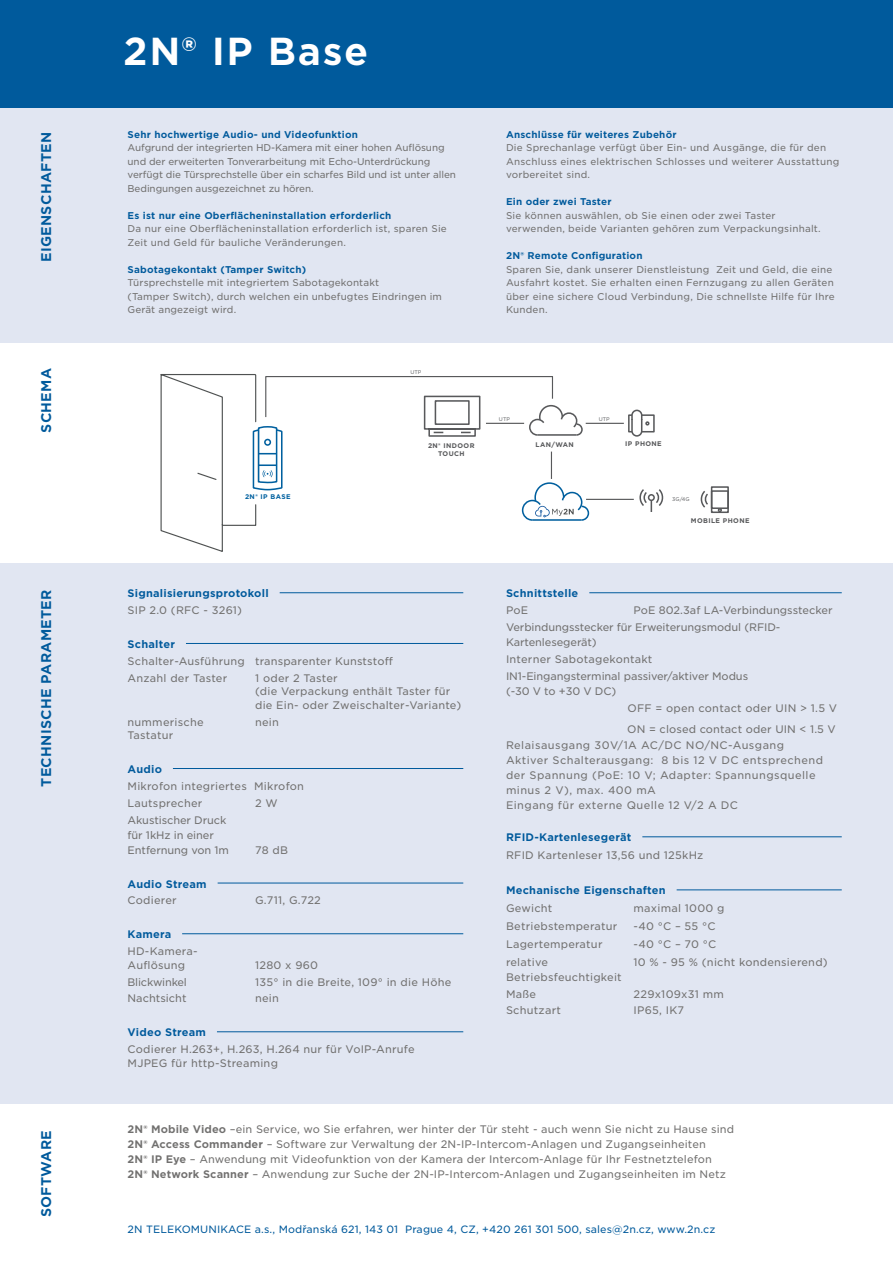
<style>
.page{position:relative;width:893px;height:1263px;background:#fff}
.page>*{position:absolute;margin:0;border:0;box-sizing:border-box;transform-origin:0 0}
.t1{font:700 37.5px "Gotham S Sm";letter-spacing:.04em;color:#fff}
.t2{font:700 13.5px "Gotham S Sm";letter-spacing:.02em;color:#005a9c}
.t3{font:10.5px/13.5px "Gotham S Sm";letter-spacing:.015em;color:#71706f}
.t4{font:10.5px/17px "Gotham S Sm";letter-spacing:-.01em;color:#71706f}
.t5{font:10.5px/15px "Gotham S Sm";letter-spacing:.04em;color:#71706f}
.t6{font:700 10.5px "Gotham S Sm";letter-spacing:.02em;color:#005a9c}
.t7{font:10.5px "Gotham S Sm";letter-spacing:-.02em;color:#71706f}
.t8{font:10.2px "Gotham S Sm";letter-spacing:.01em;color:#005a9c}
.t9{font:9.45px/13.5px "Gotham S Sm";letter-spacing:.02em;color:#71706f}
.t10{font:9.45px/13.5px "Gotham S Sm";letter-spacing:-.01em;color:#71706f}
.t11{font:700 9.45px "Gotham S Sm";letter-spacing:.02em;color:#005a9c}
.t12{font:700 6.75px "Gotham";letter-spacing:.06em;color:#58595b}
.t13{font:700 6.75px "Gotham";letter-spacing:.06em;color:#0061a0}
.t14{font:5.1px "Gotham S Sm";color:#67696b}
.t15{font:5.1px "Gotham S Sm";color:#68696b}
.s1{font-weight:700}
</style>
<div class="page">
<div style="left:0;top:104px;width:893px;height:239px;background:#e1e6f2"></div>
<div style="left:0;top:563px;width:893px;height:541px;background:#e1e6f2"></div>
<hr style="left:280px;top:592px;width:183px;height:1px;background:#005a9c">
<hr style="left:186px;top:643px;width:277px;height:1px;background:#005a9c">
<hr style="left:173px;top:768px;width:290px;height:1px;background:#005a9c">
<hr style="left:218px;top:883px;width:245px;height:1px;background:#005a9c">
<hr style="left:182px;top:933px;width:281px;height:1px;background:#005a9c">
<hr style="left:217px;top:1031px;width:246px;height:1px;background:#005a9c">
<hr style="left:589px;top:592px;width:253px;height:1px;background:#005a9c">
<hr style="left:642px;top:836px;width:200px;height:1px;background:#005a9c">
<hr style="left:677px;top:889px;width:165px;height:1px;background:#005a9c">
<div style="left:0;top:0;width:893px;height:107px;background:#005a9c"></div>
<hr style="left:586px;top:423px;width:38px;height:1px;background:#58595b">
<div style="left:641px;top:414px;width:14px;height:18px;border:2px solid #58595b"></div>
<div style="left:628px;top:414px;width:5px;height:18px;border:2px solid #58595b"></div>
<svg style="left:630px;top:409px;width:19px;height:28px"></svg>
<hr style="left:586px;top:499px;width:48px;height:1px;background:#58595b">
<div style="left:711px;top:486px;width:18px;height:27px;border:2px solid #58595b"></div>
<svg style="left:718px;top:509px;width:4px;height:3px"></svg>
<div style="left:711px;top:490px;width:18px;height:19px;border:2px solid #58595b"></div>
<svg style="left:639px;top:489px;width:25px;height:23px"></svg>
<svg style="left:700px;top:491px;width:8px;height:17px"></svg>
<svg style="left:160px;top:374px;width:430px;height:178px"></svg>
<p class="t2" style="left:37px;top:262px;width:132px;rotate:-90deg">EIGENSCHAFTEN</p>
<p class="t2" style="left:37px;top:433px;width:66px;rotate:-90deg">SCHEMA</p>
<p class="t2" style="left:37px;top:787px;width:199px;rotate:-90deg">TECHNISCHE PARAMETER</p>
<p class="t2" style="left:37px;top:1217px;width:89px;rotate:-90deg">SOFTWARE</p>
<h1 class="t1" style="left:123px;top:26px;width:246px">2N® IP Base</h1>
<p class="t11" style="left:128px;top:128px;width:232px">Sehr hochwertige Audio- und Videofunktion</p>
<p class="t10" style="left:128px;top:141px;width:330px">Aufgrund der integrierten HD-Kamera mit einer hohen Auflösung und der erweiterten Tonverarbeitung mit Echo-Unterdrückung verfügt die Türsprechstelle über ein scharfes Bild und ist unter allen Bedingungen ausgezeichnet zu hören.</p>
<p class="t11" style="left:128px;top:209px;width:265px">Es ist nur eine Oberflächeninstallation erforderlich</p>
<p class="t9" style="left:128px;top:222px;width:321px">Da nur eine Oberflächeninstallation erforderlich ist, sparen Sie<br>Zeit und Geld für bauliche Veränderungen.</p>
<p class="t11" style="left:128px;top:263px;width:180px">Sabotagekontakt (Tamper Switch)</p>
<p class="t9" style="left:128px;top:276px;width:316px">Türsprechstelle mit integriertem Sabotagekontakt<br>(Tamper Switch), durch welchen ein unbefugtes Eindringen im<br>Gerät angezeigt wird.</p>
<p class="t14" style="left:410px;top:369px;width:13px">UTP</p>
<p class="t11" style="left:506px;top:128px;width:172px">Anschlüsse für weiteres Zubehör</p>
<p class="t9" style="left:506px;top:141px;width:335px">Die Sprechanlage verfügt über Ein- und Ausgänge, die für den<br>Anschluss eines elektrischen Schlosses und weiterer Ausstattung vorbereitet sind.</p>
<p class="t11" style="left:506px;top:195px;width:107px">Ein oder zwei Taster</p>
<p class="t9" style="left:506px;top:208px;width:316px">Sie können auswählen, ob Sie einen oder zwei Taster verwenden, beide Varianten gehören zum Verpackungsinhalt.</p>
<p class="t11" style="left:506px;top:249px;width:138px">2N® Remote Configuration</p>
<p class="t9" style="left:506px;top:262px;width:330px">Sparen Sie, dank unserer Dienstleistung Zeit und Geld, die eine Ausfahrt kostet. Sie erhalten einen Fernzugang zu allen Geräten über eine sichere Cloud Verbindung, Die schnellste Hilfe für Ihre Kunden.</p>
<p class="t14" style="left:499px;top:415px;width:13px">UTP</p>
<p class="t14" style="left:599px;top:415px;width:13px">UTP</p>
<p class="t13" style="left:245px;top:492px;width:47px">2N® IP BASE</p>
<p class="t12" style="left:428px;top:441px;width:48px">2N® INDOOR</p>
<p class="t12" style="left:535px;top:440px;width:40px">LAN/WAN</p>
<p class="t12" style="left:438px;top:449px;width:28px">TOUCH</p>
<p class="t12" style="left:625px;top:439px;width:38px">IP PHONE</p>
<p class="t15" style="left:672px;top:496px;width:19px">3G/4G</p>
<p class="t12" style="left:691px;top:516px;width:60px">MOBILE PHONE</p>
<p class="t6" style="left:128px;top:586px;width:143px">Signalisierungsprotokoll</p>
<p class="t3" style="left:128px;top:603px;width:116px">SIP 2.0 (RFC - 3261)</p>
<p class="t6" style="left:128px;top:637px;width:49px">Schalter</p>
<p class="t3" style="left:128px;top:652px;width:267px;line-height:17px">Schalter-Ausführung transparenter Kunststoff<br>Anzahl der Taster</p>
<p class="t3" style="left:255px;top:671px;width:208px">1 oder 2 Taster<br>(die Verpackung enthält Taster für die Ein- oder Zweischalter-Variante)</p>
<p class="t3" style="left:128px;top:715px;width:78px">nummerische<br>Tastatur</p>
<p class="t3" style="left:255px;top:715px;width:25px">nein</p>
<p class="t6" style="left:128px;top:762px;width:36px">Audio</p>
<p class="t3" style="left:128px;top:777px;width:178px;line-height:17px">Mikrofon integriertes Mikrofon<br>Lautsprecher</p>
<p class="t3" style="left:255px;top:796px;width:24px">2 W</p>
<p class="t4" style="left:128px;top:812px;width:103px;line-height:15px">Akustischer Druck für 1kHz in einer<br>Entfernung von 1m</p>
<p class="t3" style="left:255px;top:843px;width:35px">78 dB</p>
<p class="t6" style="left:128px;top:876px;width:81px">Audio Stream</p>
<p class="t3" style="left:128px;top:894px;width:51px">Codierer</p>
<p class="t3" style="left:255px;top:894px;width:67px">G.711, G.722</p>
<p class="t6" style="left:128px;top:927px;width:45px">Kamera</p>
<p class="t3" style="left:128px;top:944px;width:71px">HD-Kamera-<br>Auflösung</p>
<p class="t3" style="left:255px;top:958px;width:64px">1280 x 960</p>
<p class="t7" style="left:128px;top:975px;width:61px">Blickwinkel</p>
<p class="t3" style="left:255px;top:975px;width:198px">135° in die Breite, 109° in die Höhe</p>
<p class="t3" style="left:128px;top:992px;width:61px">Nachtsicht</p>
<p class="t3" style="left:255px;top:992px;width:25px">nein</p>
<p class="t6" style="left:128px;top:1025px;width:80px">Video Stream</p>
<p class="t3" style="left:128px;top:1042px;width:289px">Codierer H.263+, H.263, H.264 nur für VoIP-Anrufe<br>MJPEG für http-Streaming</p>
<p class="t6" style="left:506px;top:586px;width:74px">Schnittstelle</p>
<p class="t3" style="left:506px;top:603px;width:24px">PoE</p>
<p class="t4" style="left:506px;top:602px;width:328px;text-indent:128px">PoE 802.3af LA-Verbindungsstecker<br>Verbindungsstecker für Erweiterungsmodul (RFID-</p>
<p class="t4" style="left:506px;top:633px;width:244px">Kartenlesegerät)<br>Interner Sabotagekontakt<br>IN1-Eingangsterminal passiver/aktiver Modus</p>
<p class="t3" style="left:506px;top:684px;width:112px">(-30 V to +30 V DC)</p>
<p class="t3" style="left:627px;top:697px;width:211px;line-height:20.7px">OFF = open contact oder UIN &gt; 1.5 V<br>ON = closed contact oder UIN &lt; 1.5 V</p>
<p class="t5" style="left:506px;top:738px;width:319px">Relaisausgang 30V/1A AC/DC NO/NC-Ausgang Aktiver Schalterausgang: 8 bis 12 V DC entsprechend der Spannung (PoE: 10 V; Adapter: Spannungsquelle minus 2 V), max. 400 mA<br>Eingang für externe Quelle 12 V/2 A DC</p>
<p class="t6" style="left:506px;top:830px;width:127px">RFID-Kartenlesegerät</p>
<p class="t3" style="left:506px;top:848px;width:199px">RFID Kartenleser 13,56 und 125kHz</p>
<p class="t6" style="left:506px;top:883px;width:161px">Mechanische Eigenschaften</p>
<p class="t3" style="left:506px;top:901px;width:48px">Gewicht</p>
<p class="t3" style="left:634px;top:901px;width:92px">maximal 1000 g</p>
<p class="t3" style="left:506px;top:919px;width:113px">Betriebstemperatur</p>
<p class="t3" style="left:634px;top:919px;width:84px">-40 °C – 55 °C</p>
<p class="t3" style="left:506px;top:937px;width:98px">Lagertemperatur</p>
<p class="t3" style="left:634px;top:937px;width:84px">-40 °C – 70 °C</p>
<p class="t3" style="left:506px;top:954px;width:117px;line-height:15px">relative<br>Betriebsfeuchtigkeit</p>
<p class="t3" style="left:634px;top:955px;width:196px">10 % - 95 % (nicht kondensierend)</p>
<p class="t3" style="left:506px;top:987px;width:32px">Maße</p>
<p class="t3" style="left:634px;top:987px;width:92px">229x109x31 mm</p>
<p class="t3" style="left:506px;top:1003px;width:56px">Schutzart</p>
<p class="t3" style="left:634px;top:1003px;width:52px">IP65, IK7</p>
<p class="t3" style="left:128px;top:1121px;width:608px;line-height:15px"><span class="s1">2N® Mobile Video</span> –ein Service, wo Sie erfahren, wer hinter der Tür steht - auch wenn Sie nicht zu Hause sind <span class="s1">2N® Access Commander</span> – Software zur Verwaltung der 2N-IP-Intercom-Anlagen und Zugangseinheiten<br><span class="s1">2N® IP Eye</span> – Anwendung mit Videofunktion von der Kamera der Intercom-Anlage für Ihr Festnetztelefon <span class="s1">2N® Network Scanner</span> – Anwendung zur Suche der 2N-IP-Intercom-Anlagen und Zugangseinheiten im Netz</p>
<p class="t8" style="left:128px;top:1222px;width:589px">2N TELEKOMUNIKACE a.s., Modřanská 621, 143 01 Prague 4, CZ, +420 261 301 500, sales@2n.cz, www.2n.cz</p>
</div>
